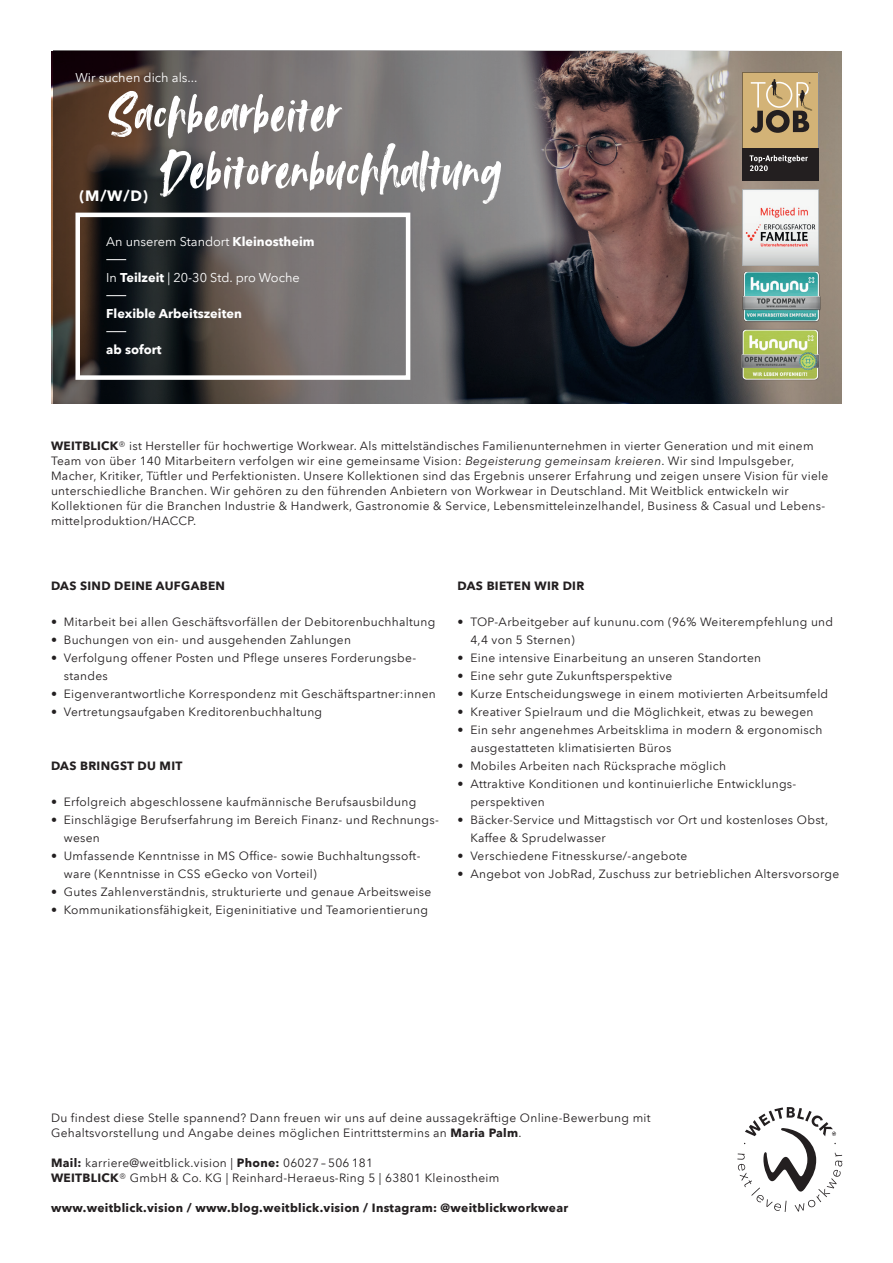
<style>
.page{position:relative;width:893px;height:1263px;background:#fff}
.page>*{position:absolute;margin:0;border:0;box-sizing:border-box;transform-origin:0 0}
.t1{font:56.1px/57px "Avallon Alt";letter-spacing:.01em;color:#fff}
.t2{font:700 15px "Avenir Next LT Pro";color:#fff}
.t3{font:12.75px "Avenir Next LT Pro";color:#fff}
.t4{font:700 12.75px "Avenir Next LT Pro";color:#fff}
.t5{font:12px/18px "Avenir Next LT Pro";letter-spacing:.025em;color:#231f20}
.t6{font:700 12px "Avenir Next LT Pro";letter-spacing:.025em;color:#231f20}
.s1{font-family:"Avallon"}
.s2{font-weight:700}
.s3{font-weight:300}
.s4{font-style:italic}
</style>
<div class="page">
<svg style="left:737px;top:1107px;width:105px;height:105px"></svg>
<svg style="left:53px;top:51px;width:789px;height:353px;background:#5c5554"></svg>
<div style="left:75px;top:213px;width:335px;height:167px;border:4px solid #fff"></div>
<svg style="left:106px;top:259px;width:20px;height:1px"></svg>
<svg style="left:106px;top:295px;width:20px;height:1px"></svg>
<svg style="left:106px;top:331px;width:20px;height:1px"></svg>
<img style="left:743px;top:189px;width:76px;height:76px">
<svg style="left:742px;top:72px;width:77px;height:76px;background:#b89e6f"></svg>
<div style="left:742px;top:148px;width:77px;height:32px;background:#231f20"></div>
<svg style="left:750px;top:155px;width:58px;height:16px"></svg>
<img style="left:736px;top:324px;width:88px;height:61px">
<img style="left:742px;top:266px;width:83px;height:61px">
<p class="t3" style="left:75px;top:70px;width:124px">Wir suchen dich als...</p>
<h1 class="t1" style="left:161px;top:87px;width:342px;text-indent:-54px">Sachbearbeiter<br>Debitorenbuch<span class="s1">h</span>altung</h1>
<p class="t3" style="left:106px;top:234px;width:210px">An unserem Standort <span class="s2">Kleinostheim</span></p>
<p class="t3" style="left:106px;top:270px;width:195px">In <span class="s2">Teilzeit</span> | 20-30 Std. pro Woche</p>
<p class="t4" style="left:106px;top:306px;width:137px">Flexible Arbeitszeiten</p>
<p class="t4" style="left:106px;top:342px;width:57px">ab sofort</p>
<p class="t2" style="left:79px;top:187px;width:70px">(M/W/D)</p>
<p class="t5" style="left:51px;top:438px;width:779px;line-height:15px"><span class="s2">WEITBLICK</span><span class="s3">®</span> ist Hersteller für hochwertige Workwear. Als mittelständisches Familienunternehmen in vierter Generation und mit einem Team von über 140 Mitarbeitern verfolgen wir eine gemeinsame Vision: <span class="s4">Begeisterung gemeinsam kreieren</span>. Wir sind Impulsgeber, Macher, Kritiker, Tüftler und Perfektionisten. Unsere Kollektionen sind das Ergebnis unserer Erfahrung und zeigen unsere Vision für viele unterschiedliche Branchen. Wir gehören zu den führenden Anbietern von Workwear in Deutschland. Mit Weitblick entwickeln wir Kollektionen für die Branchen Industrie &amp; Handwerk, Gastronomie &amp; Service, Lebensmitteleinzelhandel, Business &amp; Casual und Lebens&shy;mittelproduktion/HACCP.</p>
<p class="t6" style="left:51px;top:579px;width:176px">DAS SIND DEINE AUFGABEN</p>
<p class="t5" style="left:51px;top:613px;width:386px">• Mitarbeit bei allen Geschäftsvorfällen der Debitorenbuchhaltung</p>
<p class="t5" style="left:51px;top:631px;width:302px">• Buchungen von ein- und ausgehenden Zahlungen</p>
<p class="t5" style="left:64px;top:649px;width:354px;text-indent:-13px">• Verfolgung offener Posten und Pflege unseres Forderungsbe&shy;standes</p>
<p class="t5" style="left:51px;top:685px;width:386px">• Eigenverantwortliche Korrespondenz mit Geschäftspartner:innen</p>
<p class="t5" style="left:51px;top:703px;width:273px">• Vertretungsaufgaben Kreditorenbuchhaltung</p>
<p class="t6" style="left:51px;top:759px;width:133px">DAS BRINGST DU MIT</p>
<p class="t5" style="left:51px;top:793px;width:367px">• Erfolgreich abgeschlossene kaufmännische Berufsausbildung</p>
<p class="t5" style="left:64px;top:811px;width:377px;text-indent:-13px">• Einschlägige Berufserfahrung im Bereich Finanz- und Rechnungs&shy;wesen</p>
<p class="t5" style="left:64px;top:847px;width:358px;text-indent:-13px">• Umfassende Kenntnisse in MS Office- sowie Buchhaltungssoft&shy;ware (Kenntnisse in CSS eGecko von Vorteil)</p>
<p class="t5" style="left:51px;top:883px;width:382px">• Gutes Zahlenverständnis, strukturierte und genaue Arbeitsweise</p>
<p class="t5" style="left:51px;top:901px;width:378px">• Kommunikationsfähigkeit, Eigeninitiative und Teamorientierung</p>
<p class="t6" style="left:458px;top:579px;width:128px">DAS BIETEN WIR DIR</p>
<p class="t5" style="left:470px;top:613px;width:364px;text-indent:-13px">• TOP-Arbeitgeber auf kununu.com (96% Weiterempfehlung und<br>4,4 von 5 Sternen)</p>
<p class="t5" style="left:458px;top:649px;width:305px">• Eine intensive Einarbeitung an unseren Standorten</p>
<p class="t5" style="left:458px;top:667px;width:216px">• Eine sehr gute Zukunftsperspektive</p>
<p class="t5" style="left:458px;top:685px;width:372px">• Kurze Entscheidungswege in einem motivierten Arbeitsumfeld</p>
<p class="t5" style="left:458px;top:703px;width:357px">• Kreativer Spielraum und die Möglichkeit, etwas zu bewegen</p>
<p class="t5" style="left:470px;top:721px;width:354px;text-indent:-13px">• Ein sehr angenehmes Arbeitsklima in modern &amp; ergonomisch ausgestatteten klimatisierten Büros</p>
<p class="t5" style="left:458px;top:757px;width:270px">• Mobiles Arbeiten nach Rücksprache möglich</p>
<p class="t5" style="left:470px;top:775px;width:327px;text-indent:-13px">• Attraktive Konditionen und kontinuierliche Entwicklungs&shy;perspektiven</p>
<p class="t5" style="left:470px;top:811px;width:359px;text-indent:-13px">• Bäcker-Service und Mittagstisch vor Ort und kostenloses Obst,<br>Kaffee &amp; Sprudelwasser</p>
<p class="t5" style="left:458px;top:847px;width:231px">• Verschiedene Fitnesskurse/-angebote</p>
<p class="t5" style="left:458px;top:865px;width:383px">• Angebot von JobRad, Zuschuss zur betrieblichen Altersvorsorge</p>
<p class="t5" style="left:51px;top:1110px;width:601px;line-height:15px">Du findest diese Stelle spannend? Dann freuen wir uns auf deine aussagekräftige Online-Bewerbung mit<br>Gehaltsvorstellung und Angabe deines möglichen Eintrittstermins an <span class="s2">Maria Palm</span>.</p>
<p class="t5" style="left:51px;top:1155px;width:450px;line-height:15px"><span class="s2">Mail:</span> karriere@weitblick.vision | <span class="s2">Phone:</span> 06027 – 506 181<br><span class="s2">WEITBLICK</span><span class="s3">®</span> GmbH &amp; Co. KG | Reinhard-Heraeus-Ring 5 | 63801 Kleinostheim</p>
<p class="t6" style="left:51px;top:1200px;width:519px">www.weitblick.vision / www.blog.weitblick.vision / Instagram: @weitblickworkwear</p>
</div>
